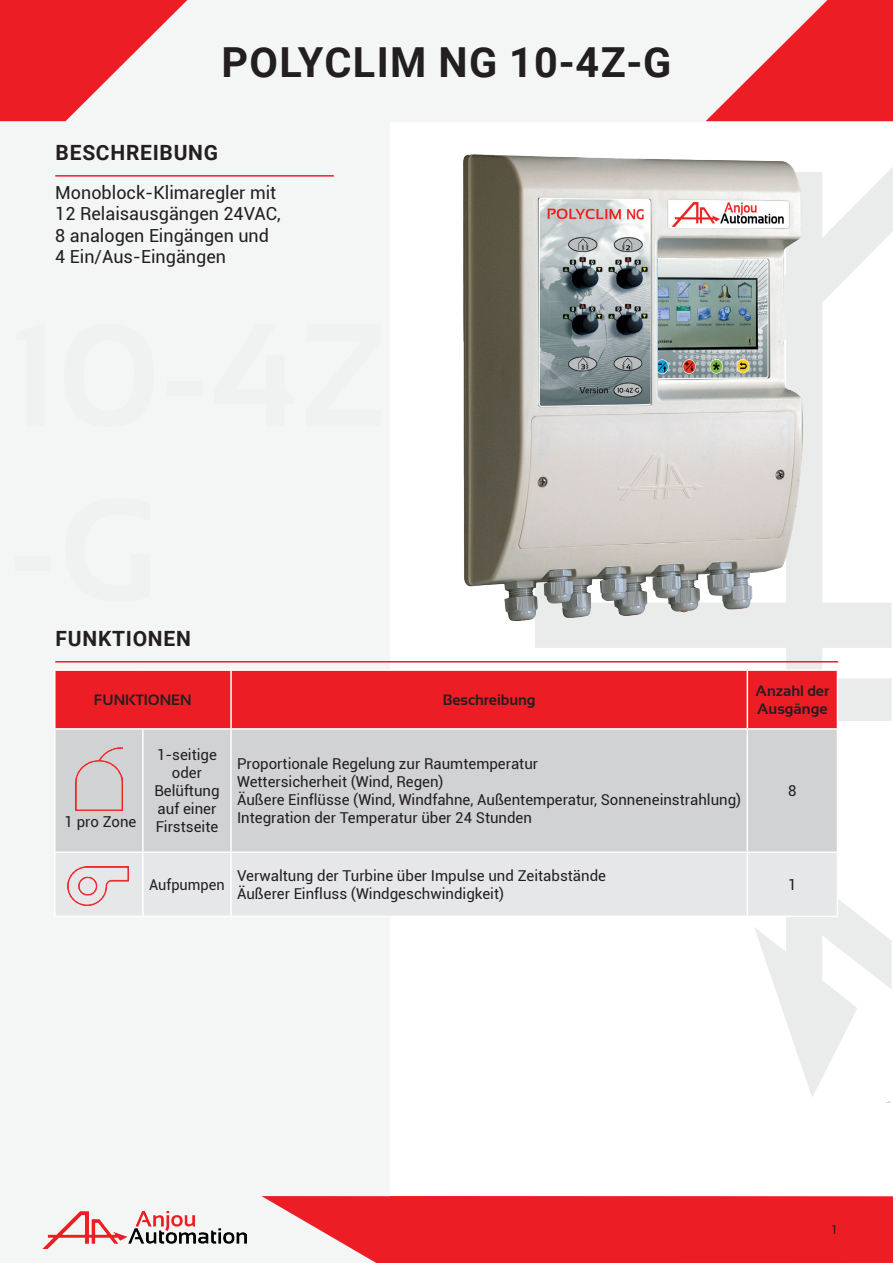
<style>
.page{position:relative;width:893px;height:1263px;background:#fff}
.page>*{position:absolute;margin:0;border:0;box-sizing:border-box;transform-origin:0 0}
.t1{font:700 41.4px "Roboto";letter-spacing:.035em;color:#231f20}
.t2{font:700 21px "Roboto";letter-spacing:.035em;color:#231f20}
.t3{font:18px/21.6px "Roboto";color:#231f20}
.t4{font:15px/18px "Roboto";color:#231f20}
.t5{font:700 15px/18px "Sansation";color:#231f20}
.t6{font:12px "Minion Pro";color:#231f20}
</style>
<div class="page">
<div style="left:0;top:0;width:389px;height:1263px;background:#f4f5f5"></div>
<div style="left:0;top:0;width:893px;height:121px;background:#f4f5f5"></div>
<svg style="left:0;top:0;width:187px;height:121px"></svg>
<svg style="left:706px;top:0;width:187px;height:121px"></svg>
<svg style="left:261px;top:1196px;width:632px;height:67px;background:#ec3138"></svg>
<svg style="left:535px;top:167px;width:358px;height:930px"></svg>
<hr style="left:55px;top:175px;width:279px;height:2px;background:#ec1d25">
<hr style="left:55px;top:661px;width:783px;height:1px;background:#ec1d25">
<div style="left:56px;top:671px;width:781px;height:57px;background:#ec1d25"></div>
<div style="left:56px;top:730px;width:781px;height:121px;background:#d1d2d4"></div>
<div style="left:56px;top:853px;width:781px;height:63px;background:#e6e7e9"></div>
<hr style="left:747px;top:851px;width:91px;height:2px;background:#fff">
<hr style="left:837px;top:853px;width:1px;height:63px;background:#fff">
<hr style="left:747px;top:916px;width:91px;height:1px;background:#fff">
<hr style="left:230px;top:671px;width:2px;height:57px;background:#fff">
<hr style="left:231px;top:669px;width:516px;height:2px;background:#fff">
<hr style="left:747px;top:669px;width:91px;height:2px;background:#fff">
<hr style="left:747px;top:671px;width:1px;height:57px;background:#fff">
<hr style="left:837px;top:671px;width:1px;height:57px;background:#fff">
<hr style="left:231px;top:728px;width:516px;height:2px;background:#fff">
<hr style="left:747px;top:728px;width:91px;height:2px;background:#fff">
<hr style="left:747px;top:853px;width:1px;height:63px;background:#fff">
<hr style="left:54px;top:669px;width:89px;height:2px;background:#fff">
<hr style="left:54px;top:671px;width:2px;height:57px;background:#fff">
<hr style="left:143px;top:669px;width:88px;height:2px;background:#fff">
<hr style="left:54px;top:728px;width:89px;height:2px;background:#fff">
<hr style="left:143px;top:728px;width:88px;height:2px;background:#fff">
<hr style="left:142px;top:730px;width:2px;height:121px;background:#fff">
<hr style="left:747px;top:730px;width:1px;height:121px;background:#fff">
<hr style="left:837px;top:730px;width:1px;height:121px;background:#fff">
<hr style="left:54px;top:730px;width:2px;height:121px;background:#fff">
<hr style="left:230px;top:730px;width:2px;height:121px;background:#fff">
<hr style="left:54px;top:851px;width:89px;height:2px;background:#fff">
<hr style="left:54px;top:853px;width:2px;height:63px;background:#fff">
<hr style="left:54px;top:916px;width:89px;height:1px;background:#fff">
<hr style="left:143px;top:851px;width:88px;height:2px;background:#fff">
<hr style="left:142px;top:853px;width:2px;height:63px;background:#fff">
<hr style="left:230px;top:853px;width:2px;height:63px;background:#fff">
<hr style="left:143px;top:916px;width:88px;height:1px;background:#fff">
<hr style="left:231px;top:851px;width:516px;height:2px;background:#fff">
<hr style="left:231px;top:916px;width:516px;height:1px;background:#fff">
<img style="left:463px;top:154px;width:360px;height:486px">
<img style="left:67px;top:866px;width:61px;height:40px">
<img style="left:75px;top:747px;width:48px;height:63px">
<img style="left:43px;top:1211px;width:204px;height:38px">
<h1 class="t1" style="left:221px;top:33px;width:451px">POLYCLIM NG 10-4Z-G</h1>
<h1 class="t1" style="left:278px;top:33px;width:338px">POLYCLIM NG 10</h1>
<h2 class="t2" style="left:56px;top:138px;width:164px">BESCHREIBUNG</h2>
<p class="t3" style="left:55px;top:181px;width:227px">Monoblock-Klimaregler mit<br>12 Relaisausgängen 24VAC,<br>8 analogen Eingängen und<br>4 Ein/Aus-Eingängen</p>
<h2 class="t2" style="left:56px;top:624px;width:137px">FUNKTIONEN</h2>
<p class="t5" style="left:94px;top:691px;width:99px">FUNKTIONEN</p>
<p class="t5" style="left:443px;top:691px;width:94px">Beschreibung</p>
<p class="t5" style="left:756px;top:682px;width:75px">Anzahl der<br>Ausgänge</p>
<p class="t4" style="left:154px;top:745px;width:67px;text-align:center">1-seitige oder<br>Belüftung auf einer<br>Firstseite</p>
<p class="t4" style="left:237px;top:754px;width:506px">Proportionale Regelung zur Raumtemperatur<br>Wettersicherheit (Wind, Regen)<br>Äußere Einflüsse (Wind, Windfahne, Außentemperatur, Sonneneinstrahlung)<br>Integration der Temperatur über 24 Stunden</p>
<p class="t4" style="left:788px;top:781px;width:10px">8</p>
<p class="t4" style="left:65px;top:812px;width:73px">1 pro Zone</p>
<p class="t4" style="left:149px;top:875px;width:77px">Aufpumpen</p>
<p class="t4" style="left:237px;top:866px;width:371px">Verwaltung der Turbine über Impulse und Zeitabstände<br>Äußerer Einfluss (Windgeschwindigkeit)</p>
<p class="t4" style="left:788px;top:875px;width:10px">1</p>
<p class="t6" style="left:831px;top:1222px;width:7px">1</p>
</div>
